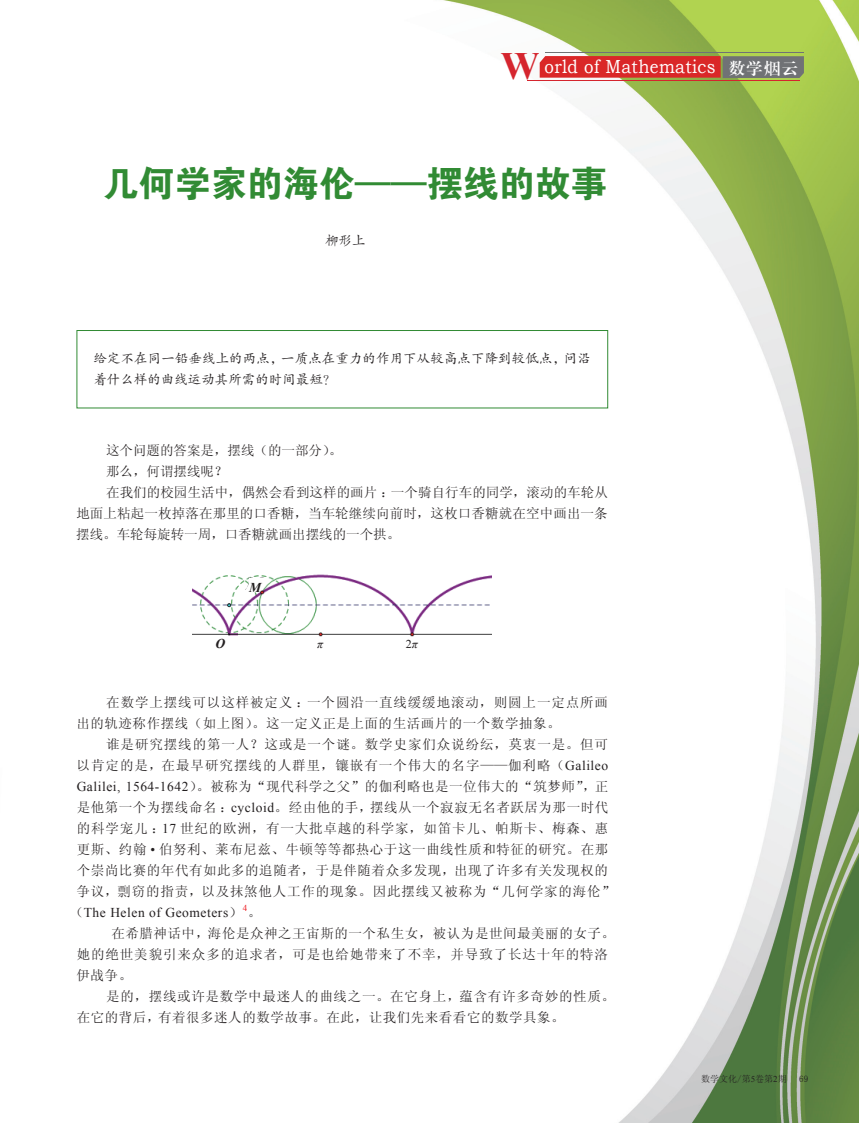
<style>
.page{position:relative;width:859px;height:1123px;background:#fff}
.page>*{position:absolute;margin:0;border:0;box-sizing:border-box;transform-origin:0 0}
.t1{font:36px "FZDHTJW GB1 0";color:#318b34}
.t2{font:18.9px "Bookman Old Style";letter-spacing:.02em;color:#fff;scale:.9 1}
.t3{font:13.5px/21px "Sim Sun";letter-spacing:.04em;color:#231f20}
.t4{font:13.5px/21px "Sim Sun";letter-spacing:.065em;color:#231f20}
.t5{font:13.5px/21px "FZKTK GBK1 0";letter-spacing:.005em;color:#231f20}
.t6{font:13.5px "Sim Sun";color:#231f20}
.t7{font:13.5px "Sim Sun";letter-spacing:.01em;color:#231f20}
.t8{font:13.5px "Sim Sun";letter-spacing:.005em;color:#231f20}
.t9{font:13.5px "Times New Roman";letter-spacing:.04em;color:#231f20}
.t10{font:italic 700 13.5px "Times New Roman";color:#231f20}
.t11{font:12px "Times New Roman";color:#231f20}
.t12{font:italic 12px "Times New Roman";color:#231f20}
.t13{font:9px "Sim Sun";color:#231f20}
.t14{font:9px "Times New Roman";color:#ee1d23}
.s1{font-family:"Times New Roman";font-weight:700;font-size:38.7px;color:#d5252e}
.s2{font-family:"FZXBSK GBK1 0";font-size:16.05px}
.s3{font-style:italic}
.s4{font-family:"Times New Roman"}
.s5{font-family:"Sim Sun"}
</style>
<div class="page">
<img style="left:360px;top:0;width:499px;height:1123px">
<svg style="left:540px;top:56px;width:264px;height:22px;background:#b84241"></svg>
<hr style="left:527px;top:80px;width:272px;height:1px;background:#d5252e">
<hr style="left:545px;top:53px;width:259px;height:1px;background:#707275">
<img style="left:193px;top:563px;width:299px;height:104px">
<div style="left:77px;top:330px;width:531px;height:78px;border:1px solid #318b34"></div>
<div style="left:211px;top:637px;width:19px;height:18px;background:#fff"></div>
<div style="left:311px;top:638px;width:19px;height:19px;background:#fff"></div>
<div style="left:403px;top:638px;width:18px;height:19px;background:#fff"></div>
<svg style="left:245px;top:578px;width:21px;height:12px"></svg>
<h2 class="t2" style="left:501px;top:56px;width:332px"><span class="s1">W</span> orld of Mathematics <span class="s2">数学烟云</span></h2>
<h1 class="t1" style="left:103px;top:164px;width:506px">几何学家的海伦——摆线的故事</h1>
<p class="t5" style="left:325px;top:230px;width:42px">柳形上</p>
<p class="t5" style="left:93px;top:348px;width:499px">给定不在同一铅垂线上的两点，一质点在重力的作用下从较高点下降到较低点，问沿着什么样的曲线运动其所需的时间最短？</p>
<p class="t6" style="left:106px;top:443px;width:238px">这个问题的答案是，摆线（的一部分）。</p>
<p class="t3" style="left:106px;top:460px;width:123px">那么，何谓摆线呢？</p>
<p class="t8" style="left:106px;top:485px;width:503px">在我们的校园生活中，偶然会看到这样的画片：一个骑自行车的同学，滚动的车轮从</p>
<p class="t7" style="left:76px;top:506px;width:533px">地面上粘起一枚掉落在那里的口香糖，当车轮继续向前时，这枚口香糖就在空中画出一条</p>
<p class="t6" style="left:76px;top:527px;width:325px">摆线。车轮每旋转一周，口香糖就画出摆线的一个拱。</p>
<p class="t10" style="left:249px;top:578px;width:14px">M</p>
<p class="t10" style="left:215px;top:634px;width:11px">O</p>
<p class="t12" style="left:317px;top:636px;width:8px">π</p>
<p class="t11" style="left:406px;top:636px;width:14px">2<span class="s3">π</span></p>
<p class="t4" style="left:76px;top:691px;width:533px;text-indent:30px">在数学上摆线可以这样被定义：一个圆沿一直线缓缓地滚动，则圆上一定点所画出的轨迹称作摆线（如上图）。这一定义正是上面的生活画片的一个数学抽象。</p>
<p class="t3" style="left:77px;top:733px;width:540px;text-indent:30px">谁是研究摆线的第一人？这或是一个谜。数学史家们众说纷纭，莫衷一是。但可以肯定的是，在最早研究摆线的人群里，镶嵌有一个伟大的名字——伽利略（<span class="s4">Galileo Galilei, 1564-1642</span>）。被称为“现代科学之父”的伽利略也是一位伟大的“筑梦师”，正是他第一个为摆线命名：<span class="s4">cycloid</span>。经由他的手，摆线从一个寂寂无名者跃居为那一时代的科学宠儿：<span class="s4">17</span> 世纪的欧洲，有一大批卓越的科学家，如笛卡儿、帕斯卡、梅森、惠更斯、约翰 <span class="s4">•</span> 伯努利、莱布尼兹、牛顿等等都热心于这一曲线性质和特征的研究。在那个崇尚比赛的年代有如此多的追随者，于是伴随着众多发现，出现了许多有关发现权的争议，剽窃的指责，以及抹煞他人工作的现象。因此摆线又被称为“几何学家的海伦”</p>
<p class="t9" style="left:70px;top:903px;width:193px"><span class="s5">（</span>The Helen of Geometers<span class="s5">）。</span></p>
<p class="t14" style="left:243px;top:901px;width:6px">4</p>
<p class="t3" style="left:77px;top:922px;width:540px;text-indent:35px">在希腊神话中，海伦是众神之王宙斯的一个私生女，被认为是世间最美丽的女子。她的绝世美貌引来众多的追求者，可是也给她带来了不幸，并导致了长达十年的特洛伊战争。</p>
<p class="t3" style="left:77px;top:985px;width:540px;text-indent:30px">是的，摆线或许是数学中最迷人的曲线之一。在它身上，蕴含有许多奇妙的性质。在它的背后，有着很多迷人的数学故事。在此，让我们先来看看它的数学具象。</p>
<p class="t13" style="left:701px;top:1074px;width:87px">数学文化/第<span class="s4">5</span>卷第<span class="s4">2</span>期</p>
<p class="t13" style="left:799px;top:1074px;width:10px">69</p>
</div>
